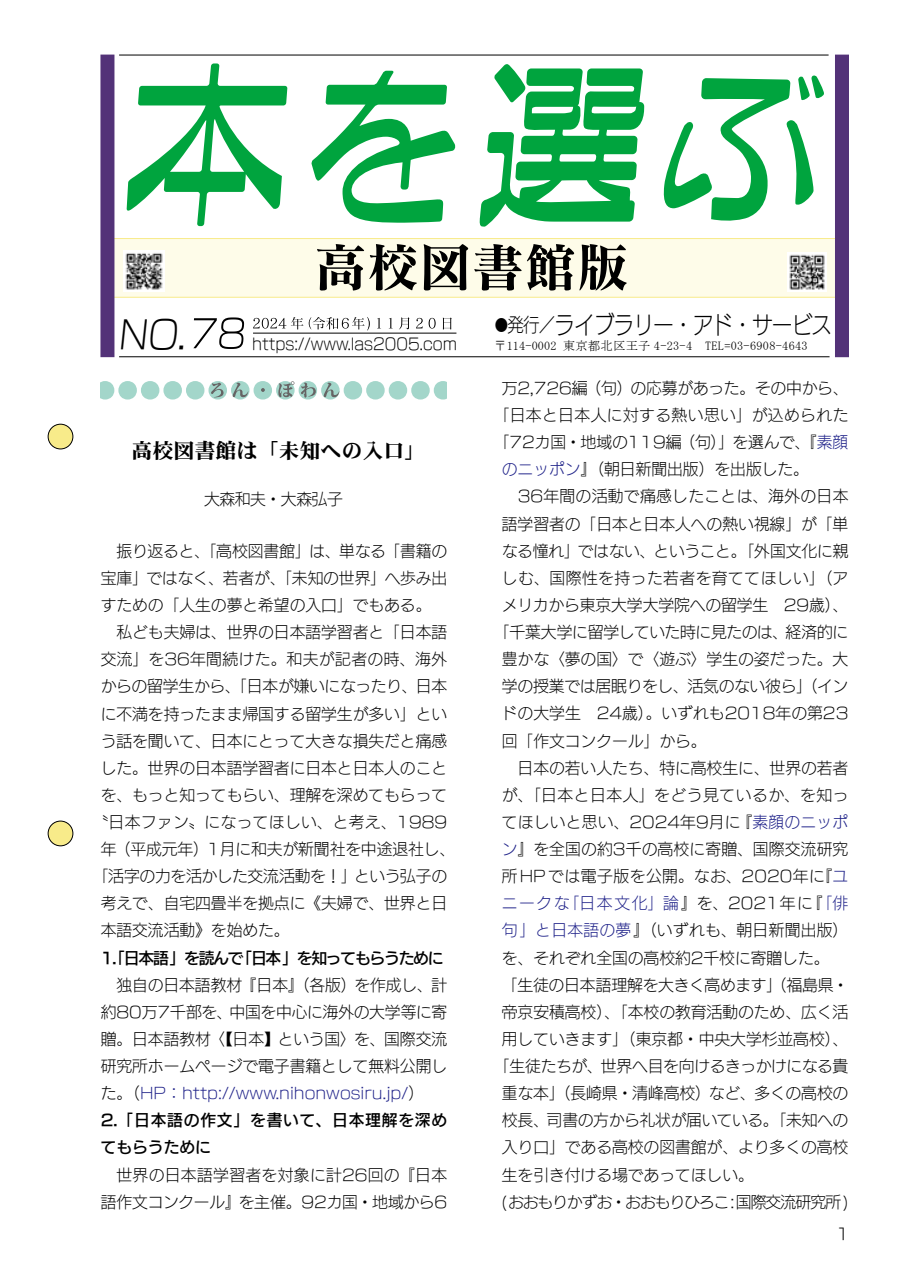
<style>
.page{position:relative;width:903px;height:1275px;background:#fff}
.page>*{position:absolute;margin:0;border:0;box-sizing:border-box;transform-origin:0 0}
.t1{font:52.5px "Matisse Pro B";color:#000}
.t2{font:38.5px "New Rodin Pro L";color:#000;scale:.9 1}
.t3{font:24.5px "New Rodin Pro L";letter-spacing:-.05em;color:#000;scale:.85 1}
.t4{font:21px "DFHS Mincho W9 WINP RKSJ H";color:#000}
.t5{font:16.1px "New Rodin Pro L";color:#000;scale:.9 1}
.t6{font:16.1px "New Rodin Pro L";color:#000}
.t7{font:15.75px/27.1px "New Rodin Pro L";color:#000;text-align:justify}
.t8{font:15.75px "New Rodin Pro L";letter-spacing:.03em;color:#000}
.t9{font:15.75px "New Rodin Pro L";letter-spacing:.025em;color:#000}
.t10{font:15.75px "New Rodin Pro L";letter-spacing:.035em;color:#000}
.t11{font:15.75px "New Rodin Pro L";letter-spacing:-.025em;color:#000}
.t12{font:15.75px/27.1px "New Rodin Pro DB";letter-spacing:.05em;color:#000}
.t13{font:15.75px "New Rodin Pro DB";letter-spacing:-.075em;color:#000}
.t14{font:15.75px "New Rodin Pro L";letter-spacing:-.065em;color:#000}
.t15{font:15.75px "New Rodin Pro L";letter-spacing:-.02em;color:#000}
.t16{font:15.75px "New Rodin Pro L";letter-spacing:.105em;color:#1d2088}
.t17{font:15.75px "New Rodin Pro L";letter-spacing:.02em;color:#000}
.t18{font:12.25px "MS Mincho";letter-spacing:.025em;color:#000}
.s1{font-size:15.75px}
.s2{font-size:19.25px}
.s3{color:#1d2088}
.s4{color:#000}
</style>
<div class="page">
<div style="left:112px;top:238px;width:726px;height:60px;background:#fefce9;border:1px solid #f8eb8a"></div>
<hr style="left:119px;top:55px;width:709px;height:1px;background:#000">
<hr style="left:119px;top:356px;width:710px;height:1px;background:#000">
<svg style="left:253px;top:317px;width:199px;height:14px"></svg>
<hr style="left:253px;top:333px;width:203px;height:1px;background:#000">
<svg style="left:193px;top:317px;width:52px;height:32px"></svg>
<div style="left:835px;top:55px;width:14px;height:302px;background:#533278"></div>
<div style="left:100px;top:55px;width:14px;height:302px;background:#533278"></div>
<svg style="left:127px;top:63px;width:160px;height:163px"></svg>
<svg style="left:311px;top:71px;width:145px;height:152px"></svg>
<svg style="left:479px;top:64px;width:166px;height:163px"></svg>
<svg style="left:663px;top:75px;width:161px;height:146px"></svg>
<svg style="left:101px;top:381px;width:345px;height:19px"></svg>
<div style="left:48px;top:424px;width:25px;height:25px;background:#f8eb8a;border-radius:50%"></div>
<div style="left:48px;top:424px;width:25px;height:25px;border:1px solid #000;border-radius:50%"></div>
<div style="left:48px;top:821px;width:25px;height:25px;background:#f8eb8a;border-radius:50%"></div>
<div style="left:48px;top:821px;width:25px;height:25px;border:1px solid #000;border-radius:50%"></div>
<img style="left:787px;top:252px;width:39px;height:39px">
<img style="left:124px;top:251px;width:40px;height:40px">
<h2 class="t2" style="left:118px;top:302px;width:83px">NO.</h2>
<h1 class="t1" style="left:314px;top:233px;width:316px">高校図書館版</h1>
<p class="t5" style="left:252px;top:331px;width:229px">https://www.las2005.com</p>
<h3 class="t3" style="left:495px;top:304px;width:398px"><span class="s1">●</span><span class="s2">発行／</span>ライブラリー･アド･サービス</h3>
<p class="t18" style="left:494px;top:340px;width:315px">〒114-0002 東京都北区王子 4-23-4　TEL=03-6908-4643</p>
<h3 class="t4" style="left:132px;top:440px;width:295px">高校図書館は「未知への入口」</h3>
<p class="t11" style="left:204px;top:486px;width:140px">大森和夫・大森弘子</p>
<p class="t7" style="left:116px;top:536px;width:332px">振り返ると、「高校図書館」は、単なる「書籍の</p>
<p class="t7" style="left:101px;top:563px;width:348px">宝庫」ではなく、若者が、「未知の世界」へ歩み出</p>
<p class="t7" style="left:101px;top:590px;width:332px">すための「人生の夢と希望の入口」でもある。</p>
<p class="t7" style="left:101px;top:617px;width:348px">　私ども夫婦は、世界の日本語学習者と「日本語</p>
<p class="t8" style="left:101px;top:646px;width:348px">交流」を36年間続けた。和夫が記者の時、海外</p>
<p class="t7" style="left:101px;top:671px;width:348px">からの留学生から、「日本が嫌いになったり、日本</p>
<p class="t7" style="left:101px;top:699px;width:348px">に不満を持ったまま帰国する留学生が多い」とい</p>
<p class="t7" style="left:101px;top:726px;width:348px">う話を聞いて、日本にとって大きな損失だと痛感</p>
<p class="t7" style="left:101px;top:753px;width:348px">した。世界の日本語学習者に日本と日本人のこと</p>
<p class="t7" style="left:101px;top:780px;width:348px">を、もっと知ってもらい、理解を深めてもらって</p>
<p class="t9" style="left:93px;top:809px;width:356px">〝日本ファン〟になってほしい、と考え、1989</p>
<p class="t7" style="left:101px;top:834px;width:356px">年（平成元年）1月に和夫が新聞社を中途退社し、</p>
<p class="t7" style="left:93px;top:861px;width:356px">「活字の力を活かした交流活動を！」という弘子の</p>
<p class="t7" style="left:101px;top:888px;width:348px">考えで、自宅四畳半を拠点に《夫婦で、世界と日</p>
<p class="t7" style="left:101px;top:916px;width:190px">本語交流活動》を始めた。</p>
<p class="t13" style="left:101px;top:944px;width:344px">1.「日本語」を読んで「日本」を知ってもらうために</p>
<p class="t7" style="left:101px;top:970px;width:348px;text-indent:16px">独自の日本語教材『日本』（各版）を作成し、計約80万7千部を、中国を中心に海外の大学等に寄贈。日本語教材〈【日本】という国〉を、国際交流研究所ホームページで電子書籍として無料公開した。（<span class="s3">HP：http://www.nihonwosiru.jp/</span>）</p>
<p class="t12" style="left:101px;top:1105px;width:348px">2.「日本語の作文」を書いて、日本理解を深めてもらうために</p>
<p class="t7" style="left:101px;top:1160px;width:348px;text-align:right">世界の日本語学習者を対象に計26回の『日本語作文コンクール』を主催。92カ国・地域から6</p>
<p class="t7" style="left:502px;top:373px;width:348px">万2,726編（句）の応募があった。その中から、</p>
<p class="t8" style="left:494px;top:402px;width:356px">「日本と日本人に対する熱い思い」が込められた</p>
<p class="t7" style="left:494px;top:427px;width:356px">「72カ国・地域の119編（句）」を選んで、『<span class="s3">素顔</span></p>
<p class="t7" style="left:502px;top:454px;width:309px"><span class="s3">のニッポン</span>』（朝日新聞出版）を出版した。</p>
<p class="t9" style="left:502px;top:483px;width:348px">　36年間の活動で痛感したことは、海外の日本</p>
<p class="t7" style="left:502px;top:509px;width:348px">語学習者の「日本と日本人への熱い視線」が「単</p>
<p class="t15" style="left:502px;top:537px;width:348px">なる憧れ」ではない、ということ。「外国文化に親</p>
<p class="t8" style="left:502px;top:565px;width:348px">しむ、国際性を持った若者を育ててほしい」（ア</p>
<p class="t7" style="left:502px;top:590px;width:348px">メリカから東京大学大学院への留学生　29歳）、</p>
<p class="t7" style="left:494px;top:617px;width:356px">「千葉大学に留学していた時に見たのは、経済的に</p>
<p class="t7" style="left:502px;top:644px;width:348px">豊かな〈夢の国〉で〈遊ぶ〉学生の姿だった。大</p>
<p class="t7" style="left:502px;top:671px;width:348px">学の授業では居眠りをし、活気のない彼ら」（イン</p>
<p class="t7" style="left:502px;top:698px;width:348px">ドの大学生　24歳）。いずれも2018年の第23</p>
<p class="t7" style="left:502px;top:726px;width:206px">回「作文コンクール」から。</p>
<p class="t7" style="left:517px;top:753px;width:332px">日本の若い人たち、特に高校生に、世界の若者</p>
<p class="t10" style="left:502px;top:782px;width:348px">が、「日本と日本人」をどう見ているか、を知っ</p>
<p class="t7" style="left:502px;top:807px;width:348px">てほしいと思い、2024年9月に『<span class="s3">素顔のニッポ</span></p>
<p class="t7" style="left:502px;top:834px;width:348px"><span class="s3">ン</span>』を全国の約3千の高校に寄贈、国際交流研究</p>
<p class="t10" style="left:502px;top:863px;width:348px">所HPでは電子版を公開。なお、2020年に『<span class="s3">ユ</span></p>
<p class="t16" style="left:502px;top:890px;width:348px">ニークな「日本文化」論<span class="s4">』を、2021年に『</span>「俳</p>
<p class="t17" style="left:502px;top:917px;width:348px"><span class="s3">句」と日本語の夢</span>』（いずれも、朝日新聞出版）</p>
<p class="t7" style="left:502px;top:943px;width:329px">を、それぞれ全国の高校約2千校に寄贈した。</p>
<p class="t7" style="left:502px;top:970px;width:348px">「生徒の日本語理解を大きく高めます」（福島県・</p>
<p class="t7" style="left:502px;top:997px;width:348px">帝京安積高校）、「本校の教育活動のため、広く活</p>
<p class="t7" style="left:502px;top:1024px;width:348px">用していきます」（東京都・中央大学杉並高校）、</p>
<p class="t11" style="left:494px;top:1053px;width:356px">「生徒たちが、世界へ目を向けるきっかけになる貴</p>
<p class="t7" style="left:502px;top:1078px;width:348px">重な本」（長崎県・清峰高校）など、多くの高校の</p>
<p class="t7" style="left:502px;top:1105px;width:348px">校長、司書の方から礼状が届いている。「未知への</p>
<p class="t7" style="left:502px;top:1132px;width:348px">入り口」である高校の図書館が、より多くの高校</p>
<p class="t7" style="left:502px;top:1160px;width:253px">生を引き付ける場であってほしい。</p>
<p class="t14" style="left:502px;top:1188px;width:348px">(おおもりかずお・おおもりひろこ:国際交流研究所 )</p>
<p class="t6" style="left:836px;top:1220px;width:14px">1</p>
</div>
